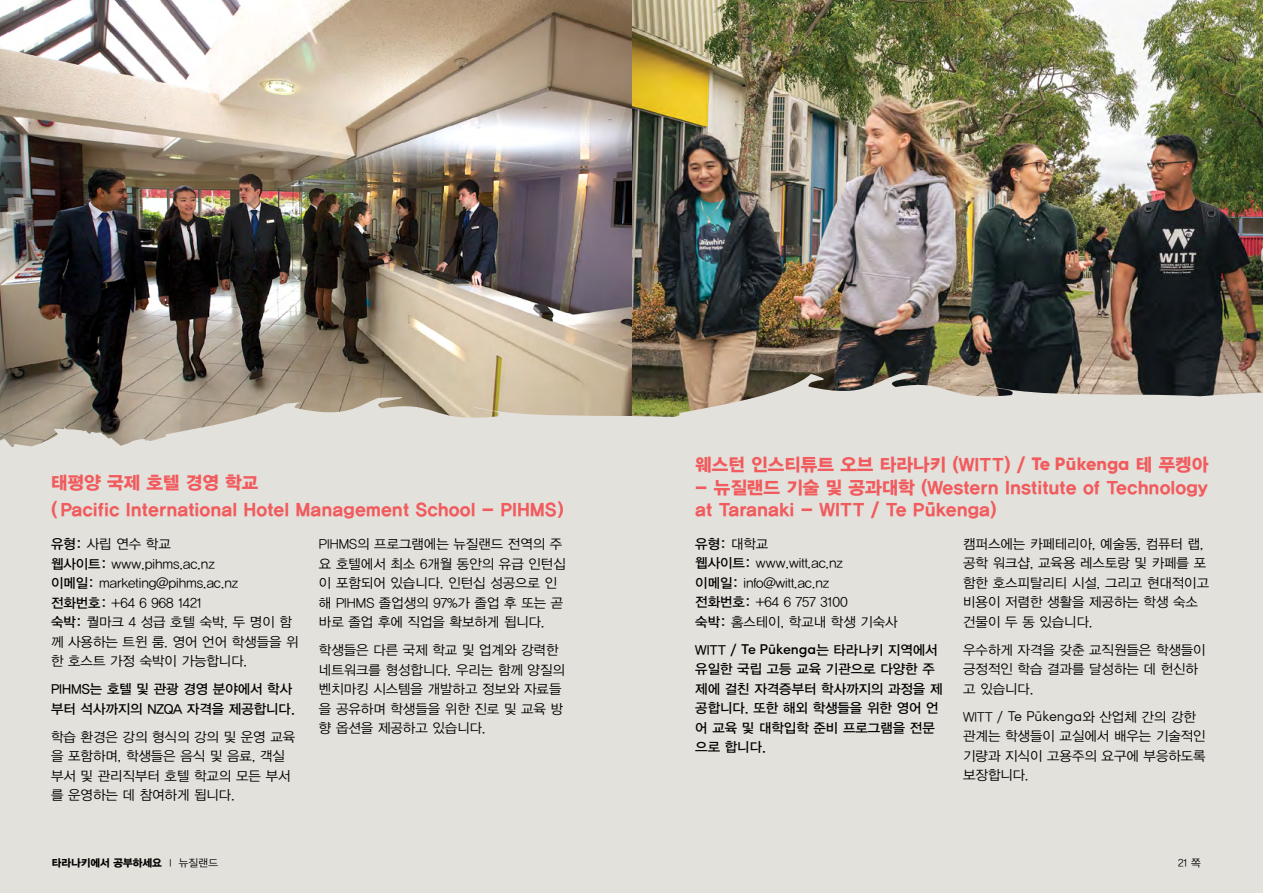
<style>
.page{position:relative;width:1263px;height:893px;background:#e3e1dc}
.page>*{position:absolute;margin:0;border:0;box-sizing:border-box;transform-origin:0 0}
.t1{font:18px/22.5px "YDIYGO360";color:#f15b5d}
.t2{font:13.5px/19.5px "YDIYGO120";color:#000}
.t3{font:13.5px/19.5px "YDIYGO330";color:#000}
.t4{font:10.5px "YDIYGO360";color:#000}
.t5{font:10.5px "YDIYGO120";color:#000}
.s1{font-family:"YDIYGO330"}
.s2{font-family:"Gilroy";font-weight:800}
.s3{font-family:"YDIYGO120"}
.s4{font-family:"Sofia Pro";font-weight:500;font-size:14.25px}
.s5{font-family:"Sofia Pro";font-weight:300;font-size:14.25px}
</style>
<div class="page">
<img style="left:0;top:0;width:1263px;height:359px">
<svg style="left:0;top:359px;width:1263px;height:88px"></svg>
<h1 class="t1" style="left:51px;top:470px;width:525px;line-height:26.5px">태평양 국제 호텔 경영 학교<br>( Pacific International Hotel Management School - PIHMS）</h1>
<p class="t2" style="left:51px;top:535px;width:249px"><span class="s1">유형:</span> 사립 연수 학교<br><span class="s1">웹사이트:</span> www.pihms.ac.nz<br><span class="s1">이메일:</span> marketing@pihms.ac.nz<br><span class="s1">전화번호:</span> +64 6 968 1421<br><span class="s1">숙박:</span> 퀄마크 4 성급 호텔 숙박, 두 명이 함 께 사용하는 트윈 룸. 영어 언어 학생들을 위 한 호스트 가정 숙박이 가능합니다.</p>
<p class="t3" style="left:51px;top:680px;width:245px">PIHMS는 호텔 및 관광 경영 분야에서 학사 부터 석사까지의 NZQA 자격을 제공합니다.</p>
<p class="t2" style="left:51px;top:727px;width:246px">학습 환경은 강의 형식의 강의 및 운영 교육 을 포함하며, 학생들은 음식 및 음료, 객실 부서 및 관리직부터 호텔 학교의 모든 부서 를 운영하는 데 참여하게 됩니다.</p>
<p class="t2" style="left:319px;top:535px;width:248px">PIHMS의 프로그램에는 뉴질랜드 전역의 주 요 호텔에서 최소 6개월 동안의 유급 인턴십 이 포함되어 있습니다. 인턴십 성공으로 인 해 PIHMS 졸업생의 97%가 졸업 후 또는 곧 바로 졸업 후에 직업을 확보하게 됩니다.</p>
<p class="t2" style="left:319px;top:641px;width:247px">학생들은 다른 국제 학교 및 업계와 강력한 네트워크를 형성합니다. 우리는 함께 양질의 벤치마킹 시스템을 개발하고 정보와 자료들 을 공유하며 학생들을 위한 진로 및 교육 방 향 옵션을 제공하고 있습니다.</p>
<h1 class="t1" style="left:695px;top:454px;width:515px">웨스턴 인스티튜트 오브 타라나키 (WITT) / <span class="s2">Te Pūkenga</span> 테 푸켕아</h1>
<h1 class="t1" style="left:695px;top:476px;width:514px">- 뉴질랜드 기술 및 공과대학 (Western Institute of Technology at Taranaki - WITT / Te Pu<sup>-</sup>kenga)</h1>
<p class="t3" style="left:695px;top:534px;width:75px">유형: <span class="s3">대학교</span></p>
<p class="t2" style="left:695px;top:553px;width:204px"><span class="s1">웹사이트:</span> www.witt.ac.nz<br><span class="s1">이메일:</span> info@witt.ac.nz<br><span class="s1">전화번호:</span> +64 6 757 3100<br><span class="s1">숙박:</span> 홈스테이, 학교내 학생 기숙사</p>
<p class="t3" style="left:695px;top:640px;width:249px">WITT / <span class="s4">Te Pūkenga</span>는 타라나키 지역에서 유일한 국립 고등 교육 기관으로 다양한 주 제에 걸친 자격증부터 학사까지의 과정을 제 공합니다. 또한 해외 학생들을 위한 영어 언 어 교육 및 대학입학 준비 프로그램을 전문 으로 합니다.</p>
<p class="t2" style="left:963px;top:534px;width:247px">캠퍼스에는 카페테리아, 예술동, 컴퓨터 랩, 공학 워크샵, 교육용 레스토랑 및 카페를 포 함한 호스피탈리티 시설, 그리고 현대적이고 비용이 저렴한 생활을 제공하는 학생 숙소 건물이 두 동 있습니다.</p>
<p class="t2" style="left:963px;top:640px;width:244px">우수하게 자격을 갖춘 교직원들은 학생들이 긍정적인 학습 결과를 달성하는 데 헌신하 고 있습니다.</p>
<p class="t2" style="left:963px;top:707px;width:244px">WITT / <span class="s5">Te Pūkenga</span>와 산업체 간의 강한 관계는 학생들이 교실에서 배우는 기술적인 기량과 지식이 고용주의 요구에 부응하도록 보장합니다.</p>
<p class="t4" style="left:52px;top:857px;width:168px">타라나키에서 공부하세요 <span class="s3">I 뉴질랜드</span></p>
<p class="t5" style="left:1178px;top:857px;width:24px">21 쪽</p>
</div>
